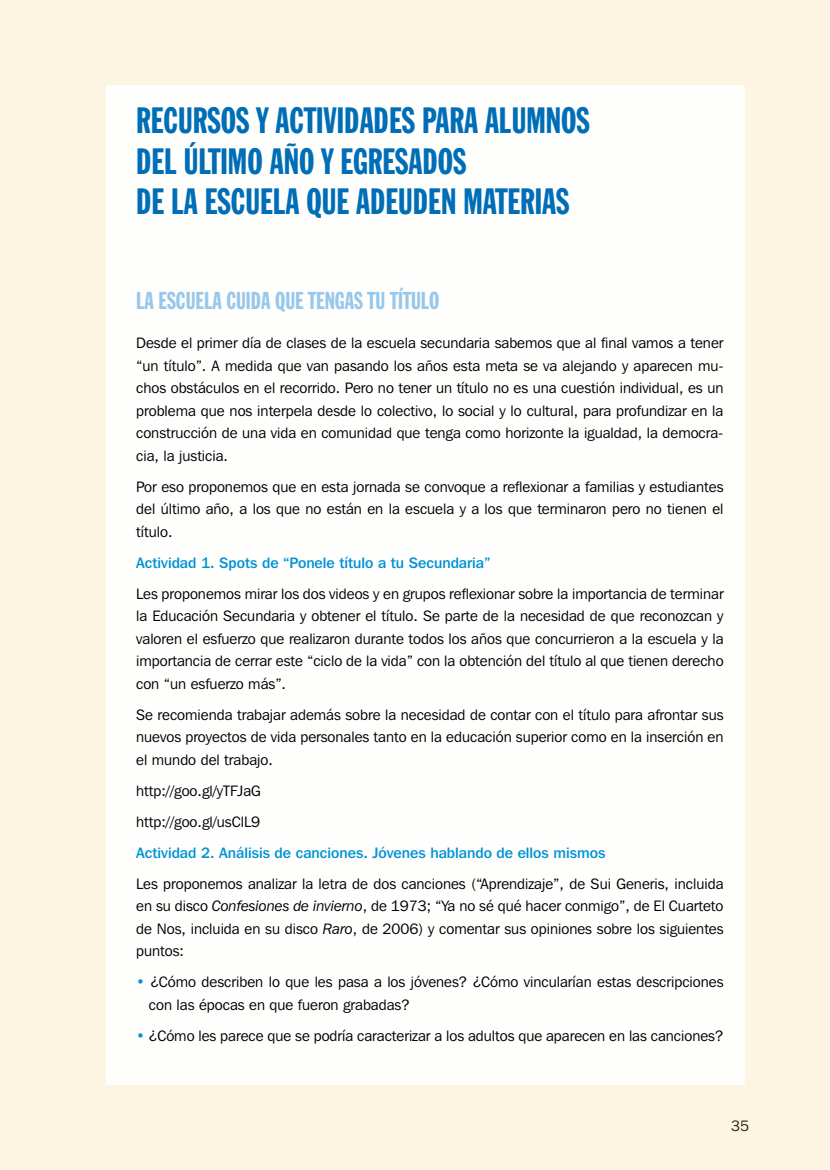
<style>
.page{position:relative;width:830px;height:1170px;background:#fff}
.page>*{position:absolute;margin:0;border:0;box-sizing:border-box;transform-origin:0 0}
.t1{font:36px/40.5px "Franklin Gothic Extra Cond";color:#006db7}
.t2{font:24px "Franklin Gothic Extra Cond";color:#97c7eb}
.t3{font:15px/22.5px "Franklin Gothic IT Cby BT";color:#000;text-align:justify}
.t4{font:500 15px "Franklin Gothic IT Cby BT";color:#0092d4}
.s1{font-style:italic}
.s2{font-weight:500;color:#0092d4}
</style>
<div class="page">
<div style="left:0;top:0;width:829px;height:1169px;background:#fef4e2"></div>
<div style="left:106px;top:85px;width:638px;height:999px;background:#fff"></div>
<h1 class="t1" style="left:136px;top:102px;width:455px">RECURSOS Y ACTIVIDADES PARA ALUMNOS<br>DEL ÚLTIMO AÑO Y EGRESADOS<br>DE LA ESCUELA QU E ADEUDEN MATERIAS</h1>
<h2 class="t2" style="left:136px;top:287px;width:294px">LA ESCUELA CUIDA QUE TENGAS TU TÍTULO</h2>
<p class="t3" style="left:136px;top:331px;width:588px">Desde el primer día de clases de la escuela secundaria sabemos que al final vamos a tener “un título”. A medida que van pasando los años esta meta se va alejando y aparecen mu&shy;chos obstáculos en el recorrido. Pero no tener un título no es una cuestión individual, es un problema que nos interpela desde lo colectivo, lo social y lo cultural, para profundizar en la construcción de una vida en comunidad que tenga como horizonte la igualdad, la democra&shy;cia, la justicia.</p>
<p class="t3" style="left:136px;top:475px;width:588px">Por eso proponemos que en esta jornada se convoque a reflexionar a familias y estudiantes del último año, a los que no están en la escuela y a los que terminaron pero no tienen el título.</p>
<p class="t4" style="left:136px;top:553px;width:356px">Actividad 1. Spots de “Ponele título a tu Secundaria”</p>
<p class="t3" style="left:136px;top:582px;width:588px">Les proponemos mirar los dos videos y en grupos reflexionar sobre la importancia de terminar la Educación Secundaria y obtener el título. Se parte de la necesidad de que reconozcan y valoren el esfuerzo que realizaron durante todos los años que concurrieron a la escuela y la importancia de cerrar este “ciclo de la vida” con la obtención del título al que tienen derecho con “un esfuerzo más”.</p>
<p class="t3" style="left:136px;top:703px;width:588px">Se recomienda trabajar además sobre la necesidad de contar con el título para afrontar sus nuevos proyectos de vida personales tanto en la educación superior como en la inserción en el mundo del trabajo.</p>
<p class="t3" style="left:136px;top:774px;width:126px;line-height:31px">http://goo.gl/yTFJaG http://goo.gl/usClL9</p>
<p class="t4" style="left:136px;top:843px;width:470px">Actividad 2. Análisis de canciones. Jóvenes hablando de ellos mismos</p>
<p class="t3" style="left:136px;top:872px;width:588px">Les proponemos analizar la letra de dos canciones (“Aprendizaje”, de Sui Generis, incluida en su disco <span class="s1">Confesiones de invierno</span>, de 1973; “Ya no sé qué hacer conmigo”, de El Cuarteto de Nos, incluida en su disco <span class="s1">Raro</span>, de 2006) y comentar sus opiniones sobre los siguientes puntos:</p>
<p class="t3" style="left:149px;top:970px;width:575px;text-indent:-13px"><span class="s2">•</span> ¿Cómo describen lo que les pasa a los jóvenes? ¿Cómo vincularían estas descripciones con las épocas en que fueron grabadas?</p>
<p class="t3" style="left:136px;top:1024px;width:588px"><span class="s2">•</span> ¿Cómo les parece que se podría caracterizar a los adultos que aparecen en las canciones?</p>
<p class="t3" style="left:730px;top:1113px;width:19px">35</p>
</div>
